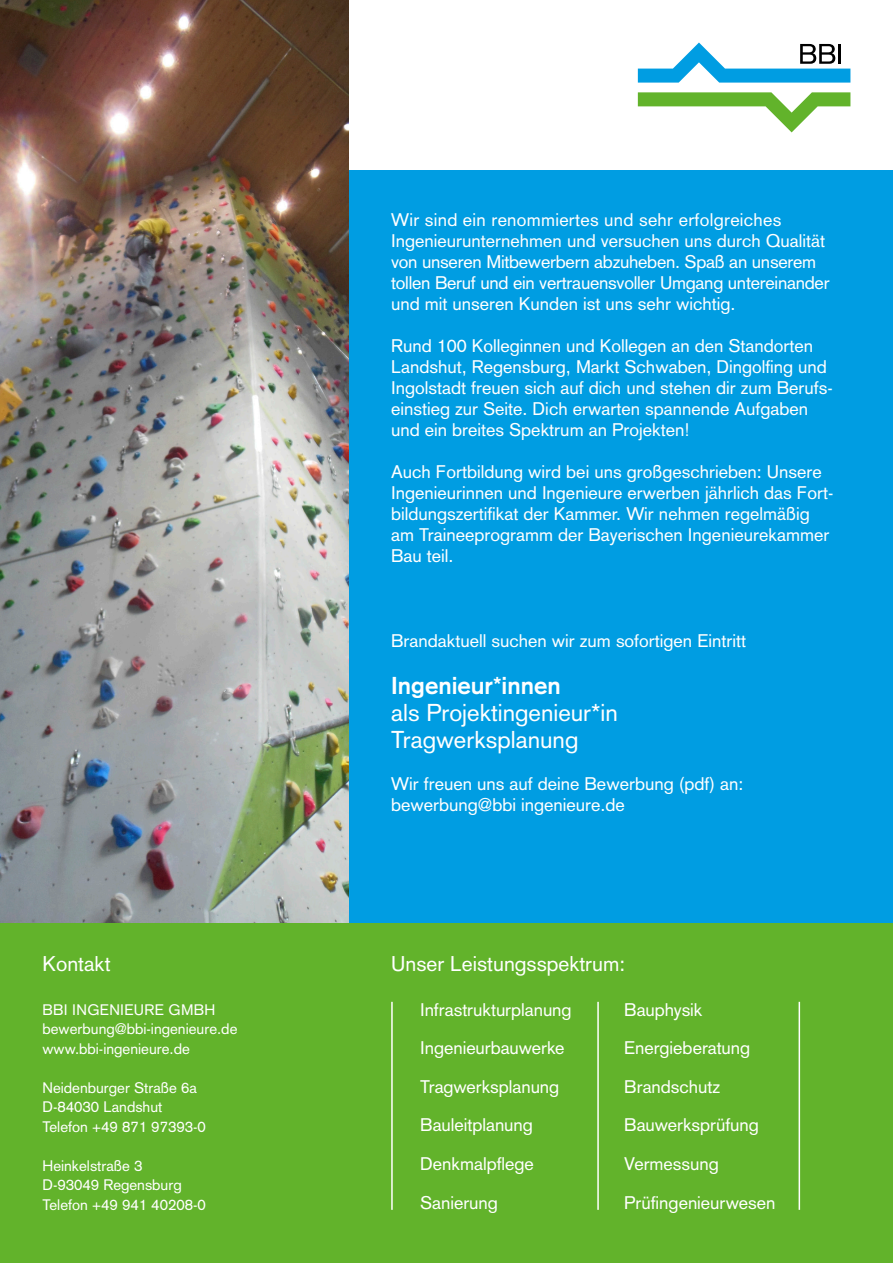
<style>
.page{position:relative;width:893px;height:1263px;background:#fff}
.page>*{position:absolute;margin:0;border:0;box-sizing:border-box;transform-origin:0 0}
.t1{font:24px/27px "Akzidenz Grotesk";color:#fff}
.t2{font:700 24px "Akzidenz Grotesk";color:#fff}
.t3{font:21px "Akzidenz Grotesk";color:#fff}
.t4{font:18px/21px "Akzidenz Grotesk";color:#fff}
.t5{font:15px/19.5px "Akzidenz Grotesk";color:#fff}
</style>
<div class="page">
<div style="left:0;top:923px;width:893px;height:340px;background:#62b32b"></div>
<div style="left:349px;top:170px;width:544px;height:753px;background:#009de2"></div>
<img style="left:0;top:0;width:349px;height:923px">
<svg style="left:638px;top:92px;width:212px;height:40px"></svg>
<svg style="left:638px;top:43px;width:212px;height:40px"></svg>
<hr style="left:839px;top:44px;width:2px;height:20px;background:#000">
<hr style="left:597px;top:1002px;width:2px;height:208px;background:#fff">
<hr style="left:799px;top:1002px;width:1px;height:208px;background:#fff">
<hr style="left:391px;top:1002px;width:2px;height:208px;background:#fff">
<p class="t4" style="left:391px;top:210px;width:440px">Wir sind ein renommiertes und sehr erfolgreiches Ingenieurunternehmen und versuchen uns durch Qualität von unseren Mitbewerbern abzuheben. Spaß an unserem tollen Beruf und ein vertrauensvoller Umgang untereinander und mit unseren Kunden ist uns sehr wichtig.</p>
<p class="t4" style="left:391px;top:336px;width:443px">Rund 100 Kolleginnen und Kollegen an den Standorten Landshut, Regensburg, Markt Schwaben, Dingolfing und Ingolstadt freuen sich auf dich und stehen dir zum Berufs&shy;einstieg zur Seite. Dich erwarten spannende Aufgaben und ein breites Spektrum an Projekten!</p>
<p class="t4" style="left:391px;top:462px;width:444px">Auch Fortbildung wird bei uns großgeschrieben: Unsere Ingenieurinnen und Ingenieure erwerben jährlich das Fort&shy;bildungszertifikat der Kammer. Wir nehmen regelmäßig am Traineeprogramm der Bayerischen Ingenieurekammer Bau teil.</p>
<p class="t4" style="left:391px;top:630px;width:356px">Brandaktuell suchen wir zum sofortigen Eintritt</p>
<h1 class="t2" style="left:391px;top:672px;width:171px">Ingenieur*innen</h1>
<h1 class="t1" style="left:391px;top:699px;width:228px">als Projektingenieur*in<br>Tragwerksplanung</h1>
<p class="t4" style="left:391px;top:774px;width:354px">Wir freuen uns auf deine Bewerbung (pdf) an: bewerbung@bbi ingenieure.de</p>
<p class="t3" style="left:43px;top:951px;width:70px">Kontakt</p>
<p class="t3" style="left:391px;top:951px;width:236px">Unser Leistungsspektrum:</p>
<p class="t5" style="left:43px;top:1000px;width:196px">BBI INGENIEURE GMBH bewerbung@bbi-ingenieure.de www.bbi-ingenieure.de</p>
<p class="t5" style="left:43px;top:1078px;width:165px">Neidenburger Straße 6a<br>D-84030 Landshut<br>Telefon +49 871 97393-0</p>
<p class="t5" style="left:43px;top:1156px;width:165px">Heinkelstraße 3<br>D-93049 Regensburg<br>Telefon +49 941 40208-0</p>
<p class="t4" style="left:420px;top:990px;width:153px;line-height:38.5px">Infrastrukturplanung<br>Ingenieurbauwerke<br>Tragwerksplanung<br>Bauleitplanung<br>Denkmalpflege<br>Sanierung</p>
<p class="t4" style="left:624px;top:990px;width:153px;line-height:38.5px">Bauphysik<br>Energieberatung<br>Brandschutz<br>Bauwerksprüfung<br>Vermessung<br>Prüfingenieurwesen</p>
</div>
